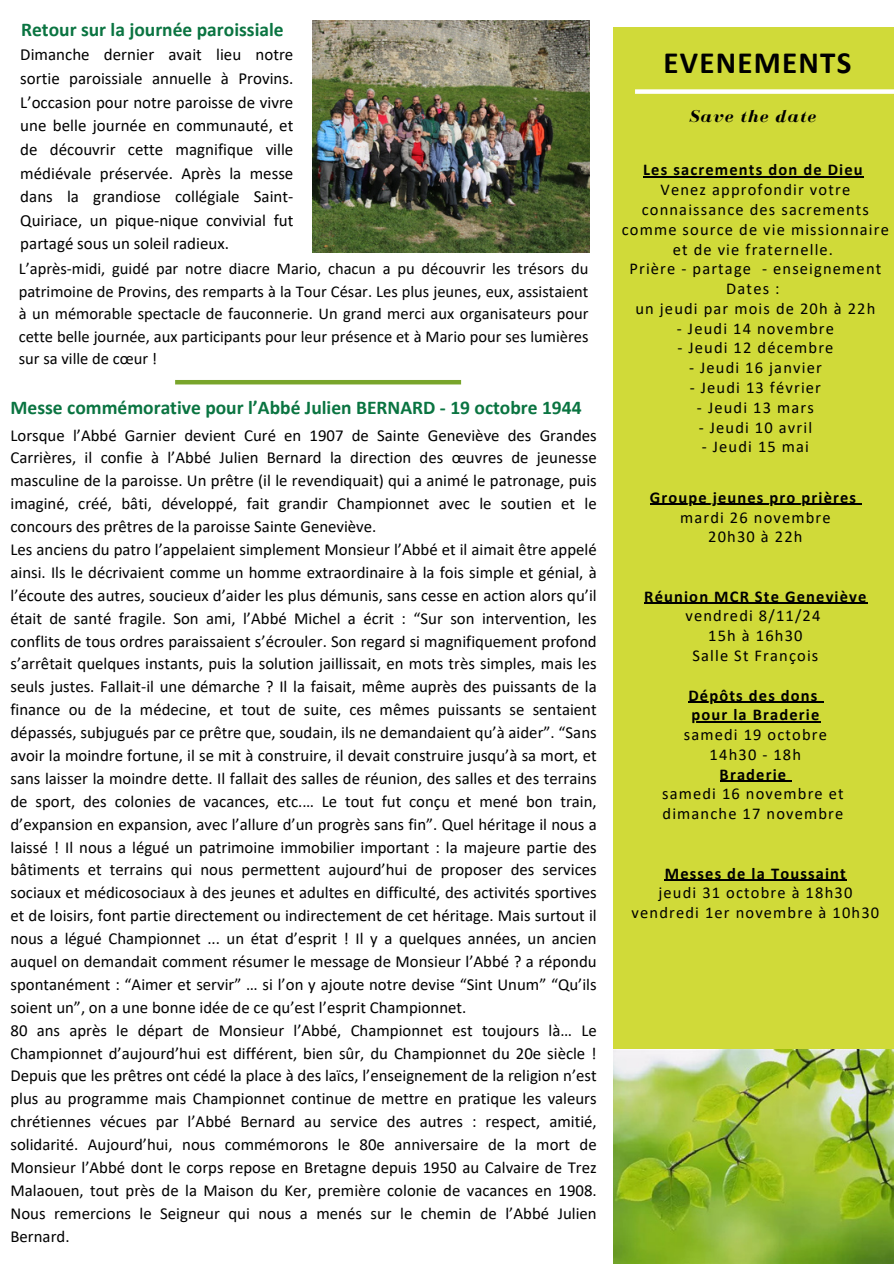
<style>
.page{position:relative;width:894px;height:1264px;background:#fff}
.page>*{position:absolute;margin:0;border:0;box-sizing:border-box;transform-origin:0 0}
.t1{font:700 30.9px "Calibri";letter-spacing:.04em;color:#000}
.t2{font:700 19.5px "Calibri";color:#0a7441}
.t3{font:italic 700 17.7px "Bodoni FLF";letter-spacing:.07em;color:#000}
.t4{font:16.95px/23.7px "Calibri";color:#000;text-align:justify}
.t5{font:16.8px/23px "Calibri";color:#000;text-align:justify}
.t6{font:16.5px/22.5px "Calibri";letter-spacing:.07em;color:#000;text-align:center}
.t7{font:700 16.5px "Calibri";letter-spacing:.07em;color:#000}
</style>
<div class="page">
<div style="left:613px;top:27px;width:280px;height:1236px;background:#d0da39"></div>
<div style="left:635px;top:89px;width:258px;height:5px;background:#fff"></div>
<hr style="left:175px;top:380px;width:286px;height:4px;background:#79a52b">
<img style="left:613px;top:1049px;width:279px;height:214px">
<img style="left:313px;top:21px;width:276px;height:232px">
<hr style="left:643px;top:176px;width:155px;height:2px;background:#000">
<hr style="left:798px;top:176px;width:65px;height:2px;background:#000">
<hr style="left:649px;top:504px;width:208px;height:1px;background:#000">
<hr style="left:644px;top:603px;width:223px;height:1px;background:#000">
<hr style="left:688px;top:701px;width:130px;height:1px;background:#000">
<hr style="left:691px;top:721px;width:129px;height:1px;background:#000">
<hr style="left:719px;top:780px;width:68px;height:2px;background:#000">
<hr style="left:664px;top:879px;width:182px;height:1px;background:#000">
<p class="t2" style="left:21px;top:22px;width:264px">Retour sur la journée paroissiale</p>
<p class="t4" style="left:20px;top:44px;width:274px">Dimanche dernier avait lieu notre sortie paroissiale annuelle à Provins.<br>L’occasion pour notre paroisse de vivre une belle journée en communauté, et de découvrir cette magnifique ville médiévale préservée. Après la messe dans la grandiose collégiale Saint-Quiriace, un pique-nique convivial fut partagé sous un soleil radieux.</p>
<p class="t6" style="left:19px;top:259px;width:571px;text-align:justify">L’après-midi, guidé par notre diacre Mario, chacun a pu découvrir les trésors du patrimoine de Provins, des remparts à la Tour César. Les plus jeunes, eux, assistaient à un mémorable spectacle de fauconnerie. Un grand merci aux organisateurs pour cette belle journée, aux participants pour leur présence et à Mario pour ses lumières sur sa ville de cœur !</p>
<p class="t2" style="left:10px;top:399px;width:572px">Messe commémorative pour l’Abbé Julien BERNARD - 19 octobre 1944</p>
<p class="t5" style="left:10px;top:425px;width:587px">Lorsque l’Abbé Garnier devient Curé en 1907 de Sainte Geneviève des Grandes Carrières, il confie à l’Abbé Julien Bernard la direction des œuvres de jeunesse masculine de la paroisse. Un prêtre (il le revendiquait) qui a animé le patronage, puis imaginé, créé, bâti, développé, fait grandir Championnet avec le soutien et le concours des prêtres de la paroisse Sainte Geneviève.</p>
<p class="t5" style="left:10px;top:539px;width:587px">Les anciens du patro l’appelaient simplement Monsieur l’Abbé et il aimait être appelé ainsi. Ils le décrivaient comme un homme extraordinaire à la fois simple et génial, à l’écoute des autres, soucieux d’aider les plus démunis, sans cesse en action alors qu’il était de santé fragile. Son ami, l’Abbé Michel a écrit : “Sur son intervention, les conflits de tous ordres paraissaient s’écrouler. Son regard si magnifiquement profond s’arrêtait quelques instants, puis la solution jaillissait, en mots très simples, mais les seuls justes. Fallait-il une démarche ? Il la faisait, même auprès des puissants de la finance ou de la médecine, et tout de suite, ces mêmes puissants se sentaient dépassés, subjugués par ce prêtre que, soudain, ils ne demandaient qu’à aider”. “Sans avoir la moindre fortune, il se mit à construire, il devait construire jusqu’à sa mort, et sans laisser la moindre dette. Il fallait des salles de réunion, des salles et des terrains de sport, des colonies de vacances, etc.… Le tout fut conçu et mené bon train, d’expansion en expansion, avec l’allure d’un progrès sans fin”. Quel héritage il nous a laissé ! Il nous a légué un patrimoine immobilier important : la majeure partie des bâtiments et terrains qui nous permettent aujourd’hui de proposer des services sociaux et médicosociaux à des jeunes et adultes en difficulté, des activités sportives et de loisirs, font partie directement ou indirectement de cet héritage. Mais surtout il nous a légué Championnet ... un état d’esprit ! Il y a quelques années, un ancien auquel on demandait comment résumer le message de Monsieur l’Abbé ? a répondu spontanément : “Aimer et servir” … si l’on y ajoute notre devise “Sint Unum” “Qu’ils soient un”, on a une bonne idée de ce qu’est l’esprit Championnet.</p>
<h2 class="t5" style="left:10px;top:1020px;width:587px">80 ans après le départ de Monsieur l’Abbé, Championnet est toujours là… Le Championnet d’aujourd’hui est différent, bien sûr, du Championnet du 20e siècle !<br>Depuis que les prêtres ont cédé la place à des laïcs, l’enseignement de la religion n’est plus au programme mais Championnet continue de mettre en pratique les valeurs chrétiennes vécues par l’Abbé Bernard au service des autres : respect, amitié, solidarité. Aujourd’hui, nous commémorons le 80e anniversaire de la mort de Monsieur l’Abbé dont le corps repose en Bretagne depuis 1950 au Calvaire de Trez Malaouen, tout près de la Maison du Ker, première colonie de vacances en 1908.<br>Nous remercions le Seigneur qui nous a menés sur le chemin de l’Abbé Julien Bernard.</h2>
<p class="t1" style="left:663px;top:49px;width:189px">EVENEMENTS</p>
<p class="t3" style="left:688px;top:106px;width:128px">Save the date</p>
<p class="t7" style="left:643px;top:163px;width:221px">Les sacrements don de Dieu</p>
<h1 class="t6" style="left:621px;top:181px;width:268px;line-height:19.8px">Venez approfondir votre connaissance des sacrements comme source de vie missionnaire et de vie fraternelle.</h1>
<h2 class="t6" style="left:629px;top:259px;width:253px">Prière - partage - enseignement</h2>
<p class="t6" style="left:726px;top:279px;width:55px">Dates :</p>
<p class="t6" style="left:635px;top:298px;width:241px">un jeudi par mois de 20h à 22h</p>
<p class="t6" style="left:676px;top:318px;width:158px">- Jeudi 14 novembre</p>
<p class="t6" style="left:677px;top:338px;width:157px">- Jeudi 12 décembre</p>
<p class="t6" style="left:688px;top:358px;width:134px">- Jeudi 16 janvier</p>
<p class="t6" style="left:689px;top:377px;width:133px">- Jeudi 13 février</p>
<p class="t6" style="left:696px;top:397px;width:118px">- Jeudi 13 mars</p>
<p class="t6" style="left:698px;top:417px;width:115px">- Jeudi 10 avril</p>
<p class="t6" style="left:701px;top:437px;width:109px">- Jeudi 15 mai</p>
<p class="t7" style="left:649px;top:490px;width:208px">Groupe jeunes pro prières</p>
<p class="t6" style="left:680px;top:507px;width:152px">mardi 26 novembre</p>
<p class="t6" style="left:708px;top:527px;width:96px">20h30 à 22h</p>
<p class="t7" style="left:644px;top:589px;width:224px">Réunion MCR Ste Geneviève</p>
<p class="t6" style="left:685px;top:606px;width:136px">vendredi 8/11/24</p>
<p class="t6" style="left:708px;top:626px;width:96px">15h à 16h30</p>
<p class="t6" style="left:692px;top:645px;width:127px">Salle St François</p>
<p class="t7" style="left:688px;top:688px;width:131px">Dépôts des dons</p>
<p class="t7" style="left:691px;top:708px;width:129px">pour la Braderie</p>
<p class="t6" style="left:683px;top:724px;width:145px">samedi 19 octobre</p>
<p class="t6" style="left:709px;top:744px;width:93px">14h30 - 18h</p>
<p class="t7" style="left:719px;top:767px;width:68px">Braderie</p>
<p class="t6" style="left:662px;top:784px;width:183px">samedi 16 novembre et</p>
<p class="t6" style="left:662px;top:803px;width:182px">dimanche 17 novembre</p>
<p class="t7" style="left:664px;top:866px;width:183px">Messes de la Toussaint</p>
<p class="t6" style="left:658px;top:883px;width:195px">jeudi 31 octobre à 18h30</p>
<p class="t6" style="left:631px;top:902px;width:249px">vendredi 1er novembre à 10h30</p>
</div>
